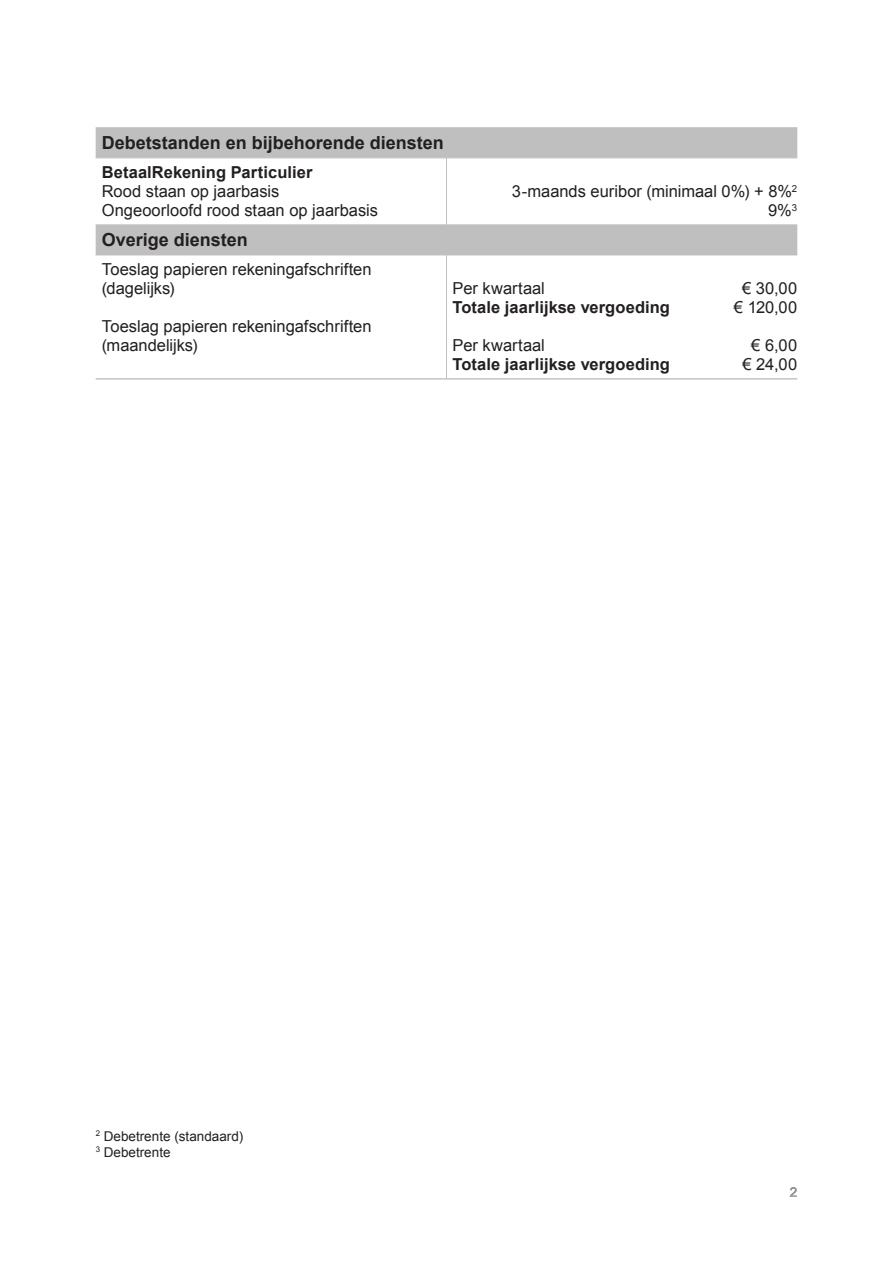
<style>
.page{position:relative;width:893px;height:1263px;background:#fff}
.page>*{position:absolute;margin:0;border:0;box-sizing:border-box;transform-origin:0 0}
.t1{font:700 18px "Arial";color:#231f20}
.t2{font:16.5px/18.9px "Arial";color:#231f20}
.t3{font:700 16.5px "Arial";letter-spacing:.005em;color:#231f20}
.t4{font:13.5px/16.2px "Arial";color:#231f20}
</style>
<div class="page">
<div style="left:96px;top:128px;width:701px;height:30px;background:#bfbfbf"></div>
<div style="left:96px;top:224px;width:701px;height:31px;background:#bfbfbf"></div>
<hr style="left:96px;top:378px;width:350px;height:1px;background:#a6a6a6">
<hr style="left:446px;top:378px;width:351px;height:1px;background:#a6a6a6">
<hr style="left:96px;top:127px;width:350px;height:1px;background:#bfbfbf">
<hr style="left:446px;top:127px;width:351px;height:1px;background:#bfbfbf">
<hr style="left:96px;top:158px;width:350px;height:1px;background:#bfbfbf">
<hr style="left:446px;top:158px;width:351px;height:1px;background:#bfbfbf">
<hr style="left:446px;top:158px;width:1px;height:67px;background:#bfbfbf">
<hr style="left:96px;top:225px;width:350px;height:1px;background:#bfbfbf">
<hr style="left:446px;top:225px;width:351px;height:1px;background:#bfbfbf">
<hr style="left:446px;top:225px;width:1px;height:30px;background:#bfbfbf">
<hr style="left:96px;top:255px;width:350px;height:1px;background:#bfbfbf">
<hr style="left:446px;top:255px;width:351px;height:1px;background:#bfbfbf">
<hr style="left:446px;top:255px;width:1px;height:123px;background:#bfbfbf">
<p class="t1" style="left:102px;top:131px;width:344px">Debetstanden en bijbehorende diensten</p>
<p class="t3" style="left:102px;top:162px;width:212px">BetaalRekening Particulier</p>
<p class="t2" style="left:102px;top:182px;width:278px">Rood staan op jaarbasis<br>Ongeoorloofd rood staan op jaarbasis</p>
<p class="t2" style="left:512px;top:182px;width:287px;text-align:right">3-maands euribor (minimaal 0%) + 8%<sup>2<br></sup>9%<sup>3</sup></p>
<p class="t1" style="left:102px;top:228px;width:148px">Overige diensten</p>
<p class="t2" style="left:102px;top:260px;width:271px">Toeslag papieren rekeningafschriften (dagelijks)</p>
<p class="t2" style="left:102px;top:317px;width:271px">Toeslag papieren rekeningafschriften (maandelijks)</p>
<p class="t2" style="left:453px;top:279px;width:94px">Per kwartaal</p>
<p class="t2" style="left:742px;top:279px;width:57px">€ 30,00</p>
<p class="t3" style="left:453px;top:297px;width:219px">Totale jaarlijkse vergoeding</p>
<p class="t2" style="left:734px;top:298px;width:65px">€ 120,00</p>
<p class="t2" style="left:453px;top:336px;width:94px">Per kwartaal</p>
<p class="t2" style="left:751px;top:336px;width:48px">€ 6,00</p>
<p class="t3" style="left:453px;top:354px;width:219px">Totale jaarlijkse vergoeding</p>
<p class="t2" style="left:742px;top:355px;width:56px">€ 24,00</p>
<p class="t4" style="left:96px;top:1128px;width:149px"><sup>2</sup> Debetrente (standaard)<br><sup>3</sup> Debetrente</p>
<p class="t4" style="left:790px;top:1184px;width:9px">2</p>
</div>
